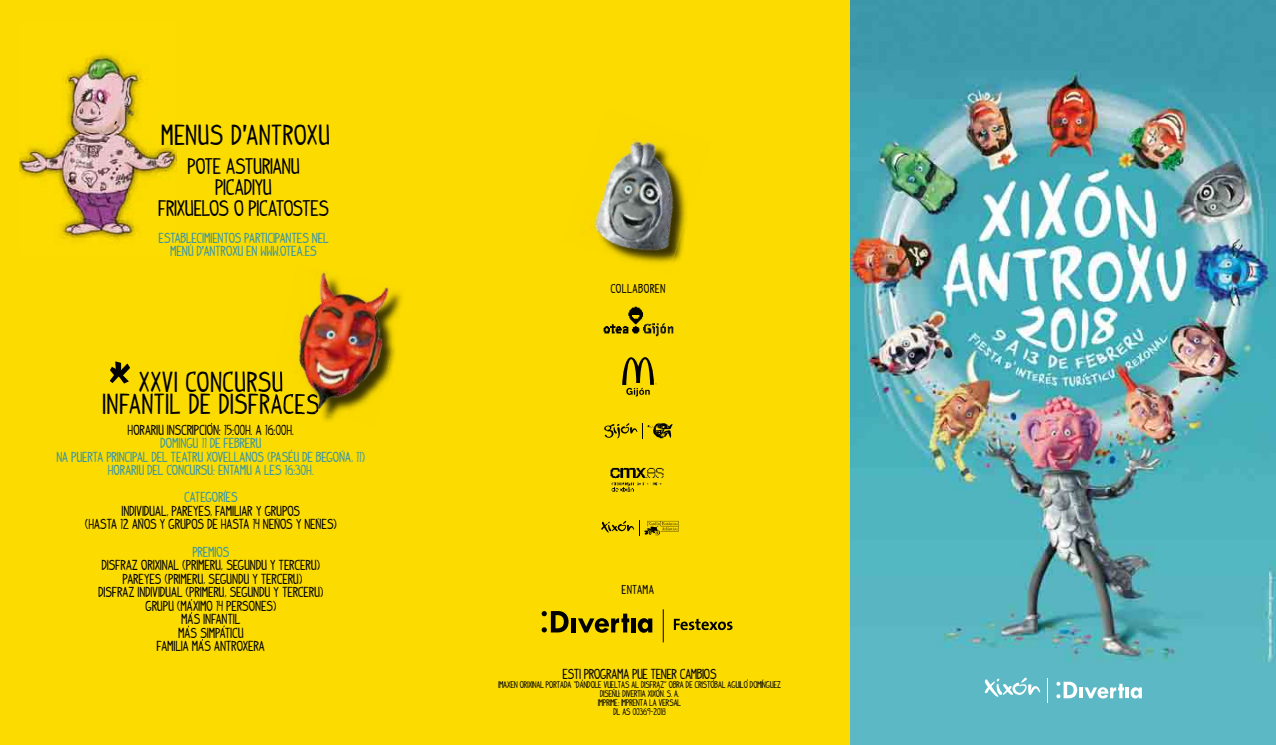
<style>
.page{position:relative;width:1276px;height:745px;background:#fff}
.page>*{position:absolute;margin:0;border:0;box-sizing:border-box;transform-origin:0 0}
.t1{font:22.5px/22.5px "Indy Pimp";letter-spacing:.05em;color:#000;text-align:center}
.t2{font:17.5px/21px "Indy Pimp";letter-spacing:.01em;color:#000;text-align:center}
.t3{font:11.25px/13.5px "Indy Pimp";letter-spacing:.02em;color:#000;text-align:center}
.t4{font:11.25px/13.5px "Indy Pimp";letter-spacing:.02em;color:#3894a8;text-align:center}
.t5{font:11.25px "Indy Pimp";color:#000}
.t6{font:10px "Indy Pimp";letter-spacing:.065em;color:#000}
.t7{font:7.5px/9px "Indy Pimp";color:#000;text-align:center}
</style>
<div class="page">
<div style="left:0;top:0;width:850px;height:744px;background:#fbdb00"></div>
<svg style="left:541px;top:611px;width:27px;height:21px"></svg>
<div style="left:571px;top:618px;width:5px;height:14px;background:#000"></div>
<svg style="left:578px;top:613px;width:51px;height:19px"></svg>
<hr style="left:631px;top:618px;width:4px;height:14px;background:#000">
<svg style="left:638px;top:618px;width:14px;height:14px"></svg>
<svg style="left:674px;top:618px;width:58px;height:11px"></svg>
<hr style="left:663px;top:609px;width:1px;height:33px;background:#000">
<svg style="left:110px;top:361px;width:20px;height:22px"></svg>
<img style="left:20px;top:53px;width:156px;height:187px">
<img style="left:603px;top:306px;width:71px;height:31px">
<svg style="left:622px;top:357px;width:35px;height:40px"></svg>
<img style="left:610px;top:467px;width:54px;height:25px">
<svg style="left:604px;top:423px;width:69px;height:15px"></svg>
<svg style="left:601px;top:520px;width:78px;height:15px"></svg>
<img style="left:850px;top:0;width:426px;height:744px">
<svg style="left:1047px;top:677px;width:1px;height:25px"></svg>
<svg style="left:1056px;top:681px;width:68px;height:17px"></svg>
<hr style="left:1125px;top:687px;width:4px;height:10px;background:#fff">
<svg style="left:1130px;top:686px;width:12px;height:12px"></svg>
<svg style="left:984px;top:677px;width:56px;height:19px"></svg>
<img style="left:274px;top:271px;width:128px;height:150px">
<img style="left:270px;top:371px;width:12px;height:20px">
<img style="left:267px;top:394px;width:35px;height:15px">
<img style="left:302px;top:394px;width:17px;height:19px">
<img style="left:594px;top:140px;width:61px;height:92px">
<img style="left:597px;top:144px;width:90px;height:120px">
<h1 class="t1" style="left:161px;top:124px;width:170px">MENUS D’ANTROXU</h1>
<h2 class="t2" style="left:158px;top:156px;width:172px">POTE ASTURIANU<br>PICADIYU<br>FRIXUELOS O PICATOSTES</h2>
<p class="t4" style="left:159px;top:231px;width:171px">ESTABLECIMIENTOS PARTICIPANTES NEL<br>MENU D’ANTROXU EN WWW.OTEA.ES</p>
<h1 class="t1" style="left:103px;top:371px;width:218px">XXVI CONCURSU<br>INFANTIL DE DISFRACES</h1>
<p class="t3" style="left:128px;top:423px;width:167px">HORARIU INSCRIPCION: 15:00H. A 16:00H.</p>
<p class="t4" style="left:57px;top:436px;width:310px">DOMINGU 11 DE FEBRERU<br>NA PUERTA PRINCIPAL DEL TEATRU XOVELLANOS (PASEU DE BEGONA, 11)<br>HORARIU DEL CONCURSU: ENTAMU A LES 16:30H.</p>
<p class="t4" style="left:184px;top:490px;width:55px">CATEGORIES</p>
<p class="t3" style="left:85px;top:504px;width:253px">INDIVIDUAL, PAREYES, FAMILIAR Y GRUPOS<br>(HASTA 12 ANOS Y GRUPOS DE HASTA 14 NENOS Y NENES)</p>
<p class="t4" style="left:193px;top:544px;width:38px">PREMIOS</p>
<p class="t3" style="left:98px;top:558px;width:226px">DISFRAZ ORIXINAL (PRIMERU, SEGUNDU Y TERCERU)<br>PAREYES (PRIMERU, SEGUNDU Y TERCERU)<br>DISFRAZ INDIVIDUAL (PRIMERU, SEGUNDU Y TERCERU)<br>GRUPU (MAXIMO 14 PERSONES)<br>MAS INFANTIL<br>MAS SIMPATICU<br>FAMILIA MAS ANTROXERA</p>
<p class="t6" style="left:611px;top:283px;width:56px">COLLABOREN</p>
<p class="t6" style="left:622px;top:585px;width:34px">ENTAMA</p>
<p class="t5" style="left:563px;top:668px;width:155px">ESTI PROGRAMA PUE TENER CAMBIOS</p>
<p class="t7" style="left:498px;top:679px;width:284px">IMAXEN ORIXINAL PORTADA “DANDOLE VUELTAS AL DISFRAZ” OBRA DE CRISTOBAL AGUILO DOMINGUEZ DISENU: DIVERTIA XIXON. S. A.<br>IMPRIME: IMPRENTA LA VERSAL<br>DL AS 00369-2018</p>
</div>
